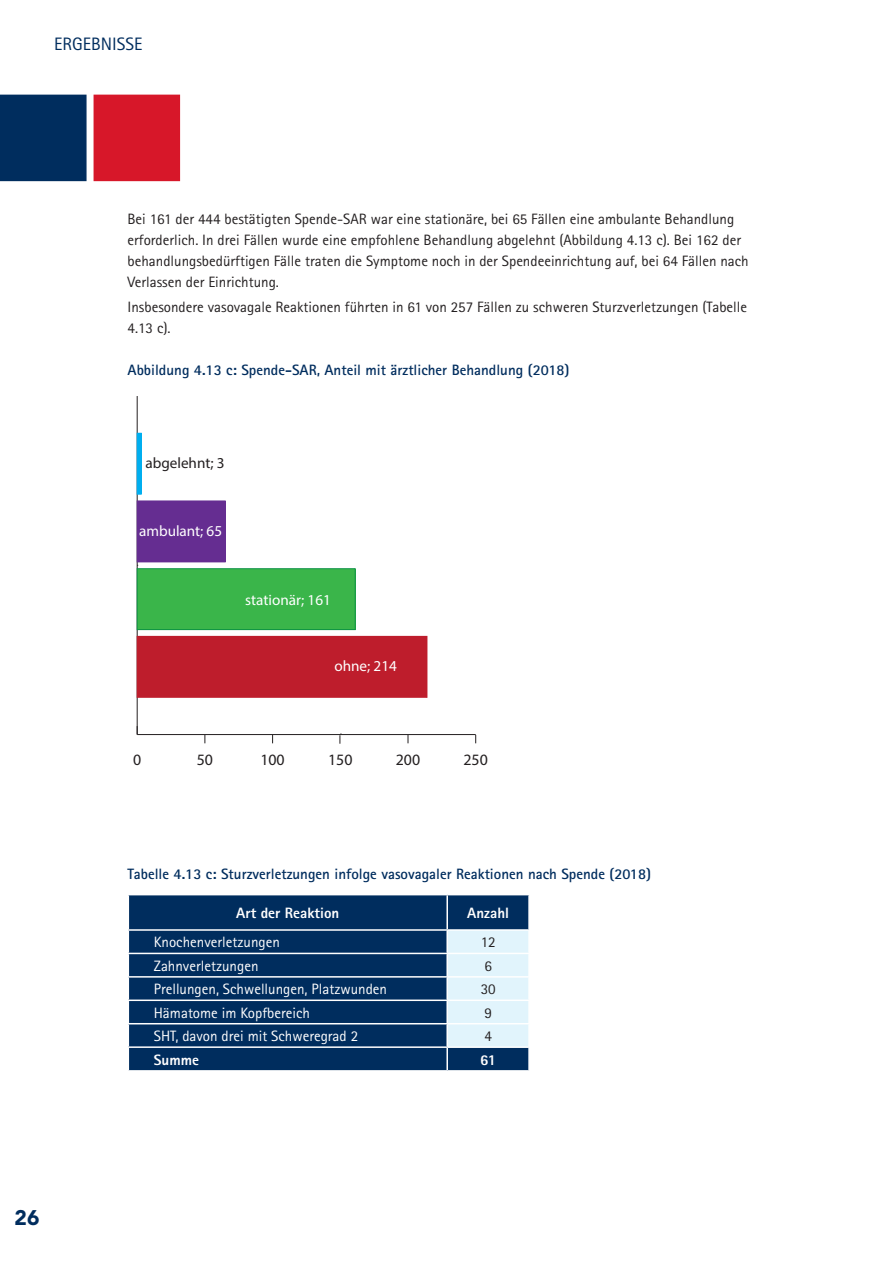
<style>
.page{position:relative;width:893px;height:1263px;background:#fff}
.page>*{position:absolute;margin:0;border:0;box-sizing:border-box;transform-origin:0 0}
.t1{font:900 21px "Avenir";color:#002d5e}
.t2{font:18px "Rotis Sans Serif";color:#002d5e}
.t3{font:15.9px "Myriad Pro";color:#231f20}
.t4{font:15.15px "Myriad Pro";color:#fff}
.t5{font:15.15px "Myriad Pro";color:#231f20}
.t6{font:15px/21px "Rotis Sans Serif";color:#231f20}
.t7{font:700 15px "Rotis Sans Serif";color:#002d5e}
.t8{font:15px "Rotis Sans Serif";color:#fff}
.t9{font:800 15px "Rotis Sans Serif";color:#fff}
</style>
<div class="page">
<div style="left:0;top:95px;width:87px;height:86px;background:#002d5e"></div>
<div style="left:94px;top:95px;width:86px;height:86px;background:#d71729"></div>
<div style="left:129px;top:895px;width:399px;height:175px;background:#002d5e"></div>
<div style="left:448px;top:931px;width:80px;height:115px;background:#e1f4fc"></div>
<hr style="left:446px;top:895px;width:2px;height:34px;background:#fff">
<hr style="left:128px;top:929px;width:319px;height:2px;background:#fff">
<hr style="left:447px;top:929px;width:83px;height:2px;background:#fff">
<hr style="left:446px;top:931px;width:2px;height:22px;background:#fff">
<hr style="left:128px;top:953px;width:319px;height:1px;background:#fff">
<hr style="left:447px;top:953px;width:83px;height:1px;background:#fff">
<hr style="left:446px;top:954px;width:2px;height:22px;background:#fff">
<hr style="left:128px;top:976px;width:319px;height:1px;background:#fff">
<hr style="left:447px;top:976px;width:83px;height:1px;background:#fff">
<hr style="left:446px;top:977px;width:2px;height:22px;background:#fff">
<hr style="left:128px;top:999px;width:319px;height:2px;background:#fff">
<hr style="left:447px;top:999px;width:83px;height:2px;background:#fff">
<hr style="left:446px;top:1001px;width:2px;height:22px;background:#fff">
<hr style="left:128px;top:1023px;width:319px;height:1px;background:#fff">
<hr style="left:447px;top:1023px;width:83px;height:1px;background:#fff">
<hr style="left:446px;top:1024px;width:2px;height:22px;background:#fff">
<hr style="left:128px;top:1046px;width:319px;height:2px;background:#fff">
<hr style="left:447px;top:1046px;width:83px;height:2px;background:#fff">
<hr style="left:446px;top:1048px;width:2px;height:22px;background:#fff">
<hr style="left:137px;top:734px;width:339px;height:1px;background:#231f20">
<hr style="left:137px;top:396px;width:1px;height:338px;background:#231f20">
<div style="left:137px;top:636px;width:290px;height:61px;background:#be1d2c"></div>
<div style="left:137px;top:569px;width:218px;height:61px;background:#3ab54a"></div>
<div style="left:137px;top:568px;width:218px;height:62px;border:1px solid #0d9344"></div>
<div style="left:137px;top:501px;width:88px;height:61px;background:#652d91"></div>
<div style="left:137px;top:433px;width:4px;height:61px;border:1px solid #00aeef"></div>
<p class="t2" style="left:54px;top:33px;width:90px">ERGEBNISSE</p>
<h1 class="t1" style="left:15px;top:1205px;width:26px">26</h1>
<p class="t6" style="left:128px;top:208px;width:623px">Bei 161 der 444 bestätigten Spende-SAR war eine stationäre, bei 65 Fällen eine ambulante Behandlung erforderlich. In drei Fällen wurde eine empfohlene Behandlung abgelehnt (Abbildung 4.13 c). Bei 162 der behandlungsbedürftigen Fälle traten die Symptome noch in der Spendeeinrichtung auf, bei 64 Fällen nach Verlassen der Einrichtung.</p>
<p class="t6" style="left:128px;top:297px;width:621px">Insbesondere vasovagale Reaktionen führten in 61 von 257 Fällen zu schweren Sturzverletzungen (Tabelle<br>4.13 c).</p>
<p class="t7" style="left:128px;top:361px;width:443px">Abbildung 4.13 c: Spende-SAR, Anteil mit ärztlicher Behandlung (2018)</p>
<p class="t5" style="left:145px;top:454px;width:81px">abgelehnt; 3</p>
<p class="t4" style="left:139px;top:521px;width:85px">ambulant; 65</p>
<p class="t4" style="left:245px;top:590px;width:87px">stationär; 161</p>
<p class="t4" style="left:334px;top:656px;width:64px">ohne; 214</p>
<p class="t3" style="left:133px;top:749px;width:10px">0</p>
<p class="t3" style="left:197px;top:749px;width:18px">50</p>
<p class="t3" style="left:260px;top:749px;width:26px">100</p>
<p class="t3" style="left:328px;top:749px;width:26px">150</p>
<p class="t3" style="left:396px;top:749px;width:26px">200</p>
<p class="t3" style="left:463px;top:749px;width:26px">250</p>
<p class="t7" style="left:128px;top:865px;width:525px">Tabelle 4.13 c: Sturzverletzungen infolge vasovagaler Reaktionen nach Spende (2018)</p>
<p class="t9" style="left:236px;top:903px;width:105px">Art der Reaktion</p>
<p class="t9" style="left:467px;top:903px;width:43px">Anzahl</p>
<p class="t8" style="left:154px;top:933px;width:128px">Knochenverletzungen</p>
<p class="t6" style="left:481px;top:932px;width:16px">12</p>
<p class="t8" style="left:154px;top:957px;width:106px">Zahnverletzungen</p>
<p class="t6" style="left:484px;top:955px;width:9px">6</p>
<p class="t8" style="left:154px;top:980px;width:235px">Prellungen, Schwellungen, Platzwunden</p>
<p class="t6" style="left:481px;top:978px;width:16px">30</p>
<p class="t8" style="left:154px;top:1004px;width:158px">Hämatome im Kopfbereich</p>
<p class="t6" style="left:484px;top:1002px;width:9px">9</p>
<p class="t8" style="left:154px;top:1027px;width:206px">SHT, davon drei mit Schweregrad 2</p>
<p class="t6" style="left:484px;top:1025px;width:9px">4</p>
<p class="t9" style="left:154px;top:1050px;width:47px">Summe</p>
<p class="t9" style="left:480px;top:1050px;width:18px">61</p>
</div>
